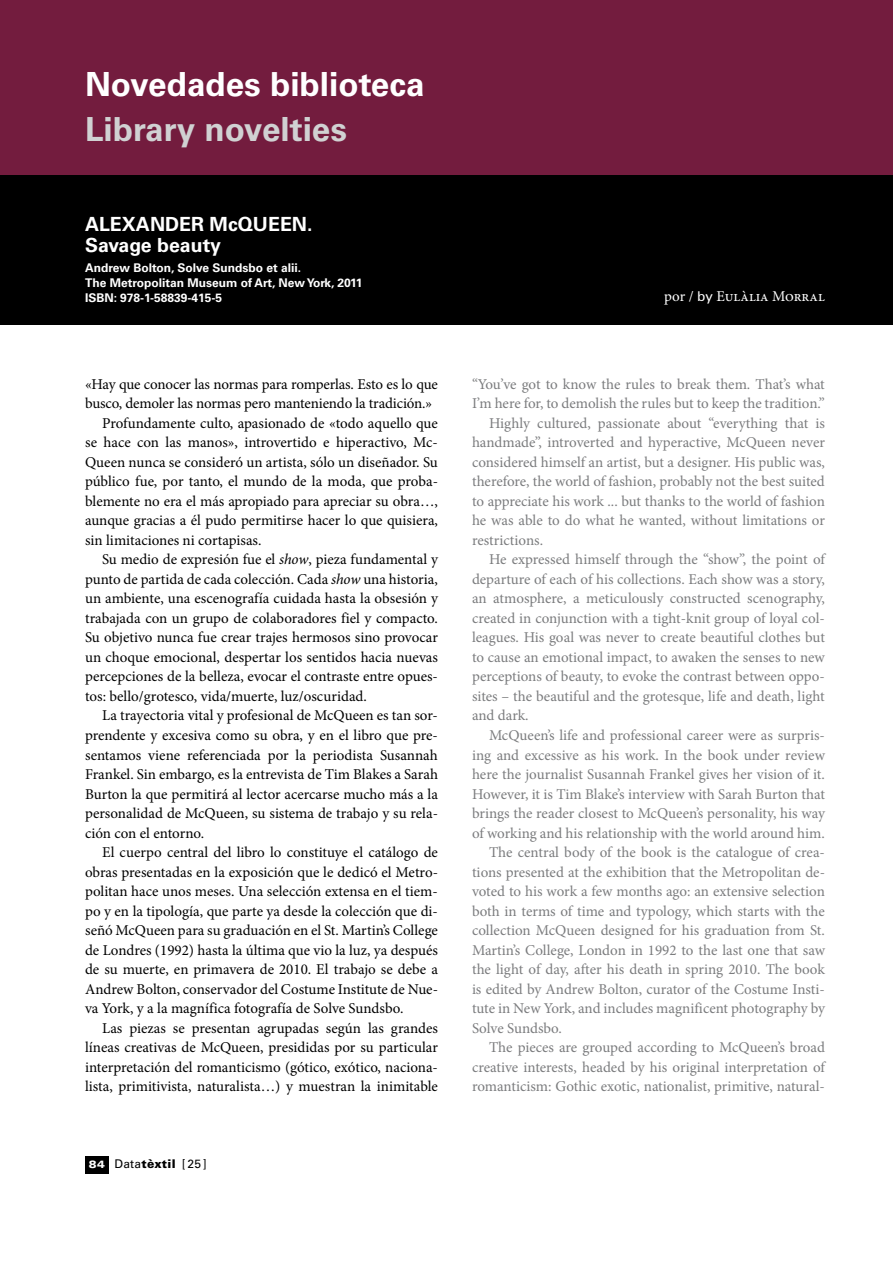
<style>
.page{position:relative;width:893px;height:1263px;background:#fff}
.page>*{position:absolute;margin:0;border:0;box-sizing:border-box;transform-origin:0 0}
.t1{font:700 33.15px "Univers LT Std";color:#fff}
.t2{font:700 33.15px "Univers LT Std";color:#d0d1d2}
.t3{font:700 19.5px/21px "Univers LT Std";color:#fff}
.t4{font:15px "Minion Pro";color:#000}
.t5{font:15px "Minion Pro";color:#7b7c7e}
.t6{font:15px "Minion Pro";color:#fff}
.t7{font:700 12px/15px "Univers LT Std";color:#fff}
.t8{font:12px "Univers LT Std";letter-spacing:.02em;color:#000}
.s1{font-style:italic}
.s2{font-weight:900;font-stretch:expanded;font-size:10.5px;color:#fff}
.s3{font-weight:900}
.s4{font-family:"Univers LT Std";font-size:13.5px}
</style>
<div class="page">
<div style="left:85px;top:1157px;width:24px;height:17px;background:#000"></div>
<div style="left:0;top:0;width:893px;height:324px;background:#000"></div>
<div style="left:0;top:0;width:893px;height:174px;background:#731c3e"></div>
<h1 class="t1" style="left:85px;top:65px;width:341px">Novedades biblioteca</h1>
<h1 class="t2" style="left:85px;top:110px;width:263px">Library novelties</h1>
<h2 class="t3" style="left:85px;top:214px;width:229px">ALEXANDER McQUEEN.<br>Savage beauty</h2>
<p class="t7" style="left:85px;top:260px;width:279px">Andrew Bolton, Solve Sundsbo et alii.<br>The Metropolitan Museum of Art, New York, 2011<br>ISBN: 978-1-58839-415-5</p>
<p class="t4" style="left:85px;top:374px;width:354px">«Hay que conocer las normas para romperlas. Esto es lo que</p>
<p class="t4" style="left:85px;top:394px;width:349px">busco, demoler las normas pero manteniendo la tradición.»</p>
<p class="t4" style="left:102px;top:413px;width:337px">Profundamente culto, apasionado de «todo aquello que</p>
<p class="t4" style="left:85px;top:433px;width:354px">se hace con las manos», introvertido e hiperactivo, Mc-</p>
<p class="t4" style="left:85px;top:452px;width:354px">Queen nunca se consideró un artista, sólo un diseñador. Su</p>
<p class="t4" style="left:85px;top:472px;width:354px">público fue, por tanto, el mundo de la moda, que proba-</p>
<p class="t4" style="left:85px;top:491px;width:354px">blemente no era el más apropiado para apreciar su obra…,</p>
<p class="t4" style="left:85px;top:511px;width:354px">aunque gracias a él pudo permitirse hacer lo que quisiera,</p>
<p class="t4" style="left:85px;top:530px;width:178px">sin limitaciones ni cortapisas.</p>
<p class="t4" style="left:102px;top:550px;width:337px">Su medio de expresión fue el <span class="s1">show</span>, pieza fundamental y</p>
<p class="t4" style="left:85px;top:569px;width:354px">punto de partida de cada colección. Cada <span class="s1">show</span> una historia,</p>
<p class="t4" style="left:85px;top:589px;width:354px">un ambiente, una escenografía cuidada hasta la obsesión y</p>
<p class="t4" style="left:85px;top:608px;width:354px">trabajada con un grupo de colaboradores fiel y compacto.</p>
<p class="t4" style="left:85px;top:628px;width:354px">Su objetivo nunca fue crear trajes hermosos sino provocar</p>
<p class="t4" style="left:85px;top:647px;width:354px">un choque emocional, despertar los sentidos hacia nuevas</p>
<p class="t4" style="left:85px;top:667px;width:354px">percepciones de la belleza, evocar el contraste entre opues-</p>
<p class="t4" style="left:85px;top:686px;width:283px">tos: bello/grotesco, vida/muerte, luz/oscuridad.</p>
<p class="t4" style="left:102px;top:706px;width:337px">La trayectoria vital y profesional de McQueen es tan sor-</p>
<p class="t4" style="left:85px;top:725px;width:354px">prendente y excesiva como su obra, y en el libro que pre-</p>
<p class="t4" style="left:85px;top:745px;width:354px">sentamos viene referenciada por la periodista Susannah</p>
<p class="t4" style="left:85px;top:764px;width:354px">Frankel. Sin embargo, es la entrevista de Tim Blakes a Sarah</p>
<p class="t4" style="left:85px;top:784px;width:354px">Burton la que permitirá al lector acercarse mucho más a la</p>
<p class="t4" style="left:85px;top:803px;width:354px">personalidad de McQueen, su sistema de trabajo y su rela-</p>
<p class="t4" style="left:85px;top:823px;width:121px">ción con el entorno.</p>
<p class="t4" style="left:102px;top:842px;width:337px">El cuerpo central del libro lo constituye el catálogo de</p>
<p class="t4" style="left:85px;top:862px;width:354px">obras presentadas en la exposición que le dedicó el Metro-</p>
<p class="t4" style="left:85px;top:881px;width:354px">politan hace unos meses. Una selección extensa en el tiem-</p>
<p class="t4" style="left:85px;top:901px;width:354px">po y en la tipología, que parte ya desde la colección que di-</p>
<p class="t4" style="left:85px;top:920px;width:354px">señó McQueen para su graduación en el St. Martin’s College</p>
<p class="t4" style="left:85px;top:940px;width:354px">de Londres (1992) hasta la última que vio la luz, ya después</p>
<p class="t4" style="left:85px;top:959px;width:354px">de su muerte, en primavera de 2010. El trabajo se debe a</p>
<p class="t4" style="left:85px;top:979px;width:354px">Andrew Bolton, conservador del Costume Institute de Nue-</p>
<p class="t4" style="left:85px;top:998px;width:320px">va York, y a la magnífica fotografía de Solve Sundsbo.</p>
<p class="t4" style="left:102px;top:1018px;width:337px">Las piezas se presentan agrupadas según las grandes</p>
<p class="t4" style="left:85px;top:1037px;width:354px">líneas creativas de McQueen, presididas por su particular</p>
<p class="t4" style="left:85px;top:1057px;width:354px">interpretación del romanticismo (gótico, exótico, naciona-</p>
<p class="t4" style="left:85px;top:1076px;width:354px">lista, primitivista, naturalista…) y muestran la inimitable</p>
<p class="t8" style="left:89px;top:1157px;width:119px"><span class="s2">84</span> Data<span class="s3">tèxtil</span> [25 ]</p>
<p class="t6" style="left:664px;top:287px;width:162px">por / <span class="s4">by</span> Eulàlia Morral</p>
<p class="t5" style="left:472px;top:374px;width:354px">“You’ve got to know the rules to break them. That’s what</p>
<p class="t5" style="left:472px;top:394px;width:354px">I’m here for, to demolish the rules but to keep the tradition.”</p>
<p class="t5" style="left:489px;top:413px;width:337px">Highly cultured, passionate about “everything that is</p>
<p class="t5" style="left:472px;top:433px;width:354px">handmade”, introverted and hyperactive, McQueen never</p>
<p class="t5" style="left:472px;top:452px;width:354px">considered himself an artist, but a designer. His public was,</p>
<p class="t5" style="left:472px;top:472px;width:354px">therefore, the world of fashion, probably not the best suited</p>
<p class="t5" style="left:472px;top:491px;width:354px">to appreciate his work ... but thanks to the world of fashion</p>
<p class="t5" style="left:472px;top:511px;width:354px">he was able to do what he wanted, without limitations or</p>
<p class="t5" style="left:472px;top:530px;width:73px">restrictions.</p>
<p class="t5" style="left:489px;top:550px;width:337px">He expressed himself through the “show”, the point of</p>
<p class="t5" style="left:472px;top:569px;width:354px">departure of each of his collections. Each show was a story,</p>
<p class="t5" style="left:472px;top:589px;width:354px">an atmosphere, a meticulously constructed scenography,</p>
<p class="t5" style="left:472px;top:608px;width:354px">created in conjunction with a tight-knit group of loyal col-</p>
<p class="t5" style="left:472px;top:628px;width:354px">leagues. His goal was never to create beautiful clothes but</p>
<p class="t5" style="left:472px;top:647px;width:354px">to cause an emotional impact, to awaken the senses to new</p>
<p class="t5" style="left:472px;top:667px;width:354px">perceptions of beauty, to evoke the contrast between oppo-</p>
<p class="t5" style="left:472px;top:686px;width:354px">sites – the beautiful and the grotesque, life and death, light</p>
<p class="t5" style="left:472px;top:706px;width:58px">and dark.</p>
<p class="t5" style="left:489px;top:725px;width:337px">McQueen’s life and professional career were as surpris-</p>
<p class="t5" style="left:472px;top:745px;width:354px">ing and excessive as his work. In the book under review</p>
<p class="t5" style="left:472px;top:764px;width:354px">here the journalist Susannah Frankel gives her vision of it.</p>
<p class="t5" style="left:472px;top:784px;width:354px">However, it is Tim Blake’s interview with Sarah Burton that</p>
<p class="t5" style="left:472px;top:803px;width:354px">brings the reader closest to McQueen’s personality, his way</p>
<p class="t5" style="left:472px;top:823px;width:354px">of working and his relationship with the world around him.</p>
<p class="t5" style="left:489px;top:842px;width:337px">The central body of the book is the catalogue of crea-</p>
<p class="t5" style="left:472px;top:862px;width:354px">tions presented at the exhibition that the Metropolitan de-</p>
<p class="t5" style="left:472px;top:881px;width:354px">voted to his work a few months ago: an extensive selection</p>
<p class="t5" style="left:472px;top:901px;width:354px">both in terms of time and typology, which starts with the</p>
<p class="t5" style="left:472px;top:920px;width:354px">collection McQueen designed for his graduation from St.</p>
<p class="t5" style="left:472px;top:940px;width:354px">Martin’s College, London in 1992 to the last one that saw</p>
<p class="t5" style="left:472px;top:959px;width:354px">the light of day, after his death in spring 2010. The book</p>
<p class="t5" style="left:472px;top:979px;width:354px">is edited by Andrew Bolton, curator of the Costume Insti-</p>
<p class="t5" style="left:472px;top:998px;width:354px">tute in New York, and includes magnificent photography by</p>
<p class="t5" style="left:472px;top:1018px;width:91px">Solve Sundsbo.</p>
<p class="t5" style="left:489px;top:1037px;width:337px">The pieces are grouped according to McQueen’s broad</p>
<p class="t5" style="left:472px;top:1057px;width:354px">creative interests, headed by his original interpretation of</p>
<p class="t5" style="left:472px;top:1076px;width:354px">romanticism: Gothic exotic, nationalist, primitive, natural-</p>
</div>
